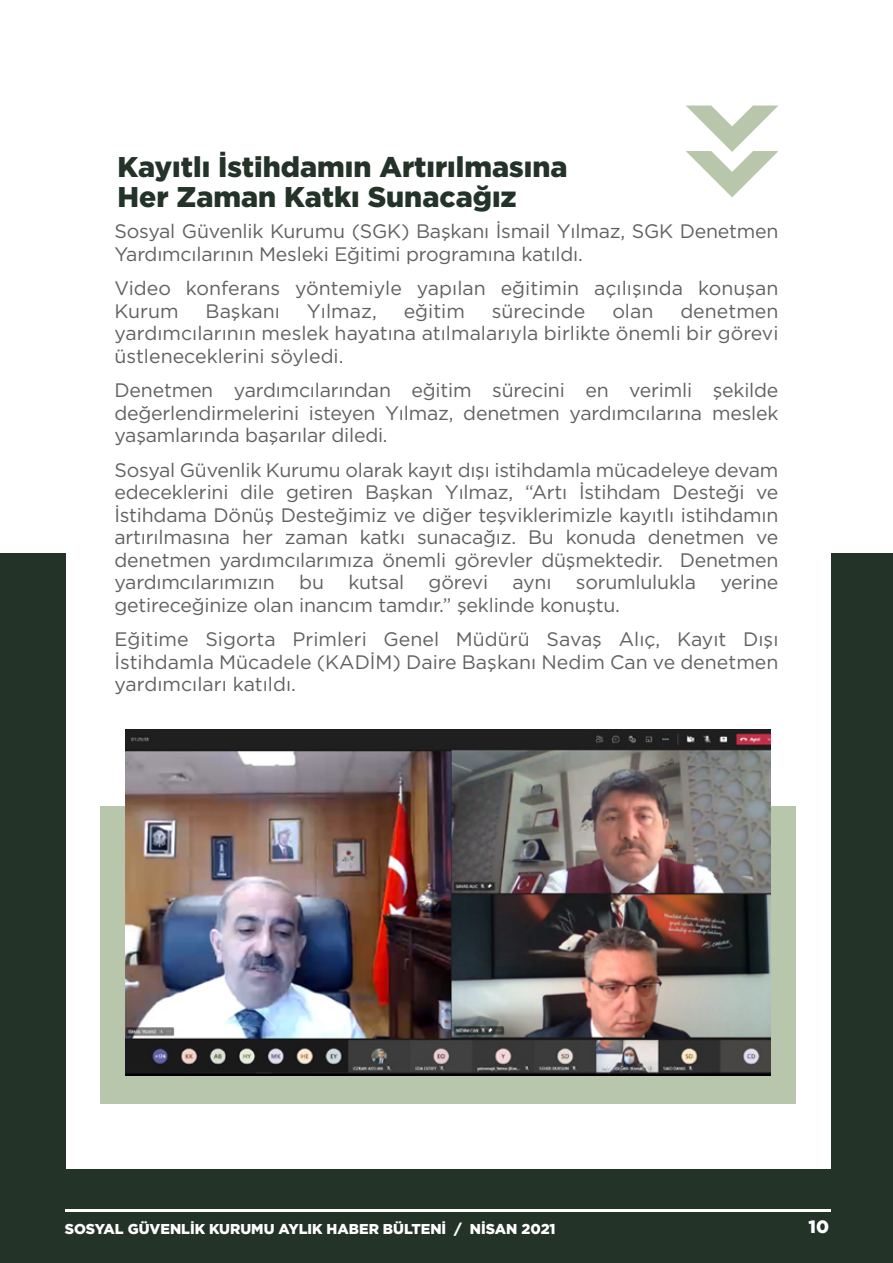
<style>
.page{position:relative;width:893px;height:1263px;background:#fff}
.page>*{position:absolute;margin:0;border:0;box-sizing:border-box;transform-origin:0 0}
.t1{font:900 28.5px/30px "Gotham";color:#233328}
.t2{font:19.5px/22.5px "Gotham";letter-spacing:-.01em;color:#616160}
.t3{font:900 17.85px "Gotham";color:#fff}
.t4{font:900 14.25px "Gotham";color:#fff}
</style>
<div class="page">
<div style="left:0;top:554px;width:893px;height:709px;background:#233328"></div>
<div style="left:66px;top:299px;width:764px;height:869px;background:#fff"></div>
<hr style="left:65px;top:1209px;width:765px;height:2px;background:#fff">
<svg style="left:686px;top:106px;width:92px;height:91px"></svg>
<div style="left:100px;top:806px;width:696px;height:298px;background:#b8c6ab"></div>
<img style="left:126px;top:729px;width:644px;height:346px">
<h1 class="t1" style="left:118px;top:152px;width:451px">Kayıtlı İstihdamın Artırılmasına<br>Her Zaman Katkı Sunacağız</h1>
<p class="t2" style="left:114px;top:220px;width:665px">Sosyal Güvenlik Kurumu (SGK) Başkanı İsmail Yılmaz, SGK Denetmen<br>Yardımcılarının Mesleki Eğitimi programına katıldı.</p>
<p class="t2" style="left:114px;top:277px;width:665px">Video konferans yöntemiyle yapılan eğitimin açılışında konuşan<br>Kurum</p>
<p class="t2" style="left:114px;top:299px;width:665px;text-align:justify;text-indent:566px">denetmen yardımcılarının meslek hayatına atılmalarıyla birlikte önemli bir görevi üstleneceklerini söyledi.</p>
<p class="t2" style="left:114px;top:379px;width:665px;text-align:justify">Denetmen yardımcılarından eğitim sürecini en verimli şekilde değerlendirmelerini isteyen Yılmaz, denetmen yardımcılarına meslek yaşamlarında başarılar diledi.</p>
<p class="t2" style="left:114px;top:458px;width:665px;text-align:justify">Sosyal Güvenlik Kurumu olarak kayıt dışı istihdamla mücadeleye devam edeceklerini dile getiren Başkan Yılmaz, “Artı İstihdam Desteği ve İstihdama Dönüş Desteğimiz ve diğer teşviklerimizle kayıtlı istihdamın artırılmasına her zaman katkı sunacağız. Bu konuda denetmen ve denetmen yardımcılarımıza önemli görevler düşmektedir. Denetmen yardımcılarımızın</p>
<p class="t2" style="left:206px;top:299px;width:76px">Başkanı</p>
<p class="t2" style="left:307px;top:299px;width:71px">Yılmaz,</p>
<p class="t2" style="left:404px;top:299px;width:63px">eğitim</p>
<p class="t2" style="left:492px;top:299px;width:95px">sürecinde</p>
<p class="t2" style="left:612px;top:299px;width:43px">olan</p>
<p class="t2" style="left:299px;top:571px;width:26px">bu</p>
<p class="t2" style="left:348px;top:571px;width:57px">kutsal</p>
<p class="t2" style="left:429px;top:571px;width:61px">görevi</p>
<p class="t2" style="left:513px;top:571px;width:40px">aynı</p>
<p class="t2" style="left:576px;top:571px;width:122px">sorumlulukla</p>
<p class="t2" style="left:720px;top:571px;width:59px">yerine</p>
<p class="t2" style="left:114px;top:587px;width:665px;line-height:34.5px">getireceğinize olan inancım tamdır.” şeklinde konuştu.<br>Eğitime Sigorta Primleri Genel Müdürü Savaş Alıç, Kayıt Dışı</p>
<p class="t2" style="left:114px;top:650px;width:665px">İstihdamla Mücadele (KADİM) Daire Başkanı Nedim Can ve denetmen yardımcıları katıldı.</p>
<p class="t4" style="left:65px;top:1219px;width:492px">SOSYAL GÜVENLİK KURUMU AYLIK HABER BÜLTENİ / NİSAN 2021</p>
<p class="t3" style="left:809px;top:1214px;width:22px">10</p>
</div>
